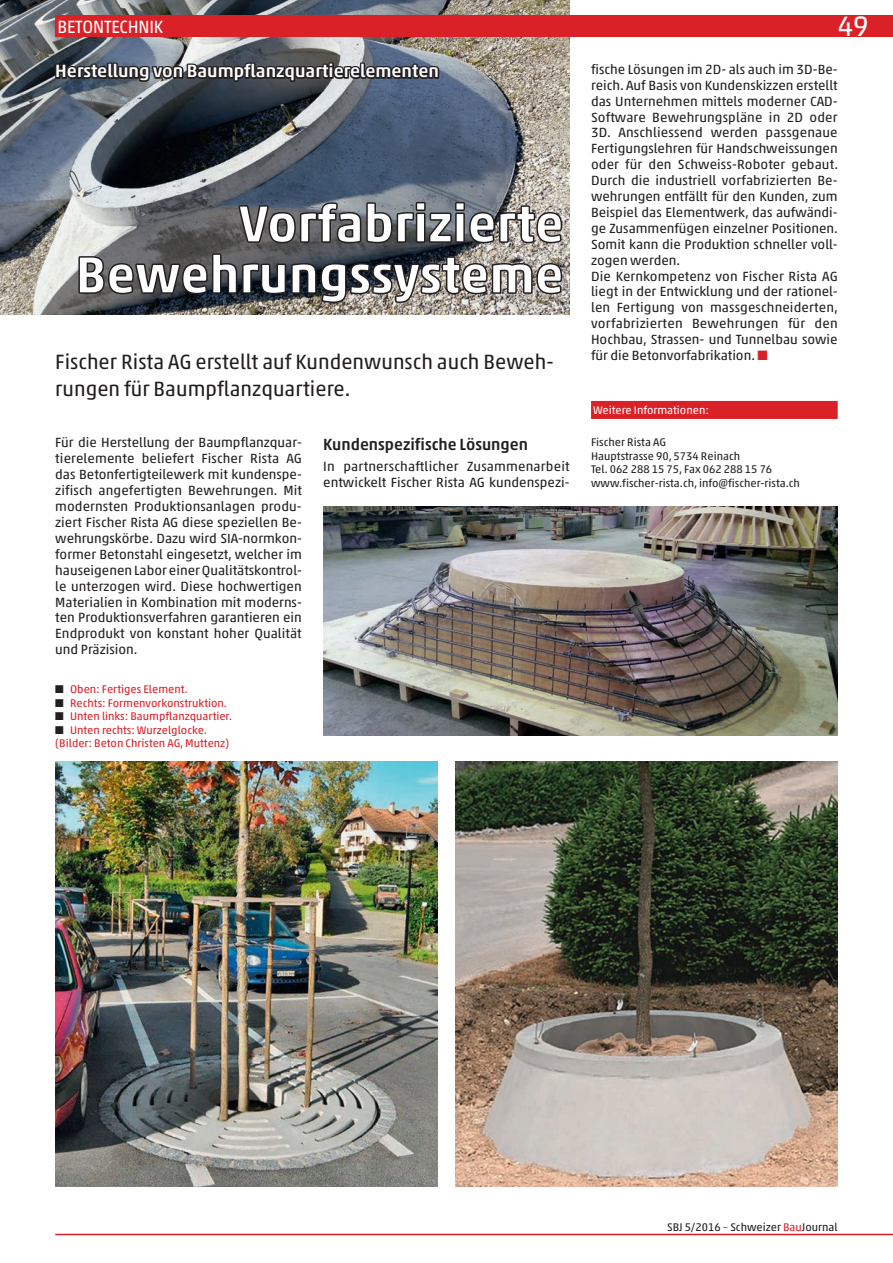
<style>
.page{position:relative;width:893px;height:1263px;background:#fff}
.page>*{position:absolute;margin:0;border:0;box-sizing:border-box;transform-origin:0 0}
.t1{font:500 51px/51px "Akko Pro";letter-spacing:.015em;color:#fff;text-align:right}
.t2{font:28.5px "Akko Pro";color:#fff}
.t3{font:21px/27px "Akko Pro";color:#231f20}
.t4{font:500 18px "Akko Pro";color:#fff}
.t5{font:18px "Akko Pro";letter-spacing:-.01em;color:#fff;scale:.95 1}
.t6{font:500 16.5px "Akko Pro";color:#231f20}
.t7{font:13.5px/15.9px "Akko Pro";color:#231f20}
.t8{font:11.25px/13.5px "Akko Pro";color:#da2128}
.t9{font:11.25px/13.5px "Akko Pro";color:#231f20}
.t10{font:11.25px "Akko Pro";color:#fff}
.s1{color:#231f20}
.s2{color:#da2128}
</style>
<div class="page">
<hr style="left:55px;top:1234px;width:838px;height:1px;background:#da2128">
<div style="left:591px;top:401px;width:247px;height:18px;background:#da2128"></div>
<img style="left:323px;top:506px;width:515px;height:230px">
<img style="left:55px;top:761px;width:383px;height:425px">
<img style="left:455px;top:761px;width:383px;height:425px">
<img style="left:0;top:0;width:570px;height:315px">
<svg style="left:54px;top:0;width:510px;height:305px;background:#63676c"></svg>
<div style="left:55px;top:16px;width:838px;height:21px;background:#da2128"></div>
<h3 class="t5" style="left:57px;top:16px;width:113px">BETONTECHNIK</h3>
<h2 class="t2" style="left:838px;top:9px;width:33px">49</h2>
<h3 class="t4" style="left:55px;top:60px;width:385px">Herstellung von Baumpflanzquartierelementen</h3>
<h1 class="t1" style="left:76px;top:198px;width:489px">Vorfabrizierte<br>Bewehrungssysteme</h1>
<h3 class="t3" style="left:55px;top:348px;width:500px">Fischer Rista AG erstellt auf Kundenwunsch auch Beweh&shy;rungen für Baumpflanzquartiere.</h3>
<p class="t7" style="left:55px;top:435px;width:248px;text-align:justify">Für die Herstellung der Baumpflanzquar&shy;tierelemente beliefert Fischer Rista AG das Betonfertigteilewerk mit kundenspe&shy;zifisch angefertigten Bewehrungen. Mit modernsten Produktionsanlagen produ&shy;ziert Fischer Rista AG diese speziellen Be&shy;wehrungskörbe. Dazu wird SIA-normkon&shy;former Betonstahl eingesetzt, welcher im hauseigenen Labor einer Qualitätskontrol&shy;le unterzogen wird. Diese hochwertigen Materialien in Kombination mit moderns&shy;ten Produktionsverfahren garantieren ein Endprodukt von konstant hoher Qualität und Präzision.</p>
<p class="t6" style="left:323px;top:434px;width:206px">Kundenspezifische Lösungen</p>
<p class="t7" style="left:323px;top:459px;width:248px">In partnerschaftlicher Zusammenarbeit entwickelt Fischer Rista AG kundenspezi-</p>
<p class="t8" style="left:55px;top:682px;width:134px"><span class="s1">■</span> Oben: Fertiges Element.</p>
<p class="t8" style="left:55px;top:696px;width:173px"><span class="s1">■</span> Rechts: Formenvorkonstruktion.</p>
<p class="t8" style="left:55px;top:709px;width:178px"><span class="s1">■</span> Unten links: Baumpflanzquartier.</p>
<p class="t8" style="left:55px;top:723px;width:176px"><span class="s1">■</span> Unten rechts: Wurzelglocke. (Bilder: Beton Christen AG, Muttenz)</p>
<p class="t7" style="left:591px;top:61px;width:248px">fische Lösungen im 2D- als auch im 3D-Be&shy;reich. Auf Basis von Kundenskizzen erstellt das Unternehmen mittels moderner CAD-Software Bewehrungspläne in 2D oder 3D. Anschliessend werden passgenaue Fertigungslehren für Handschweissungen oder für den Schweiss-Roboter gebaut.<br>Durch die industriell vorfabrizierten Be&shy;wehrungen entfällt für den Kunden, zum Beispiel das Elementwerk, das aufwändi&shy;ge Zusammenfügen einzelner Positionen.<br>Somit kann die Produktion schneller voll&shy;zogen werden.<br>Die Kernkompetenz von Fischer Rista AG liegt in der Entwicklung und der rationel&shy;len Fertigung von massgeschneiderten, vorfabrizierten Bewehrungen für den Hochbau, Strassen- und Tunnelbau sowie für die Betonvorfabrikation. <span class="s2">■</span></p>
<p class="t10" style="left:593px;top:403px;width:117px">Weitere Informationen:</p>
<p class="t9" style="left:591px;top:436px;width:210px">Fischer Rista AG<br>Hauptstrasse 90, 5734 Reinach<br>Tel. 062 288 15 75, Fax 062 288 15 76 www.fischer-rista.ch, info@fischer-rista.ch</p>
<p class="t9" style="left:667px;top:1220px;width:172px">SBJ 5/2016 <span class="s2">–</span> Schweizer <span class="s2">Bau</span>Journal</p>
</div>
